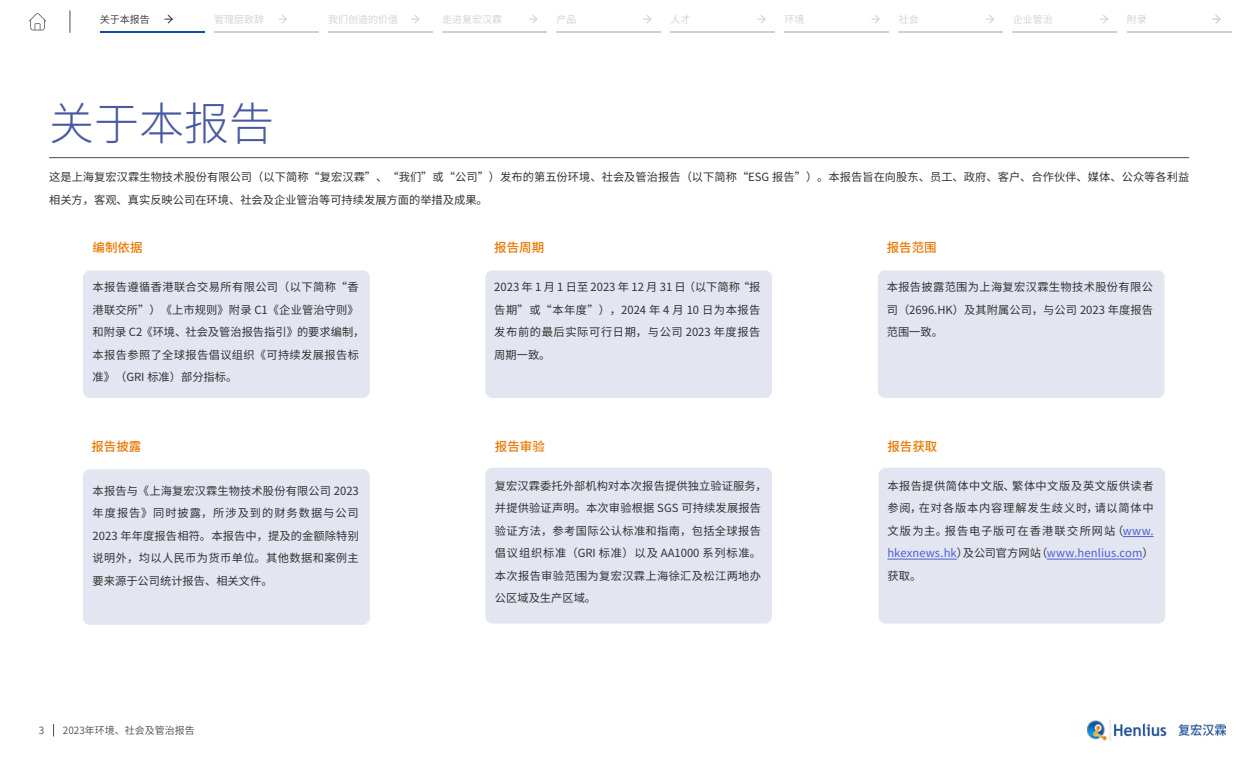
<style>
.page{position:relative;width:1260px;height:765px;background:#fff}
.page>*{position:absolute;margin:0;border:0;box-sizing:border-box;transform-origin:0 0}
.t1{font:300 45px "Source Han Sans CN";color:#485aa1}
.t2{font:500 12.5px "Source Han Sans CN";color:#ea7700}
.t3{font:11.25px/22.5px "Source Han Sans CN";letter-spacing:.01em;color:#323232;text-align:justify}
.t4{font:11.25px/22.5px "Source Han Sans CN";letter-spacing:.03em;color:#323232}
.t5{font:10px "Source Han Sans CN";color:#d0d0d0}
.t6{font:10px "Source Han Sans CN";color:#4b4b4b}
.t7{font:10px "Source Han Sans CN";color:#323232}
.s1{color:#4f5cd6}
</style>
<div class="page">
<div style="left:83px;top:270px;width:287px;height:128px;background:#e3e6f1;border-radius:7px"></div>
<div style="left:485px;top:468px;width:287px;height:156px;background:#e3e6f1;border-radius:7px"></div>
<div style="left:878px;top:270px;width:287px;height:128px;background:#e3e6f1;border-radius:7px"></div>
<div style="left:485px;top:270px;width:287px;height:128px;background:#e3e6f1;border-radius:7px"></div>
<div style="left:878px;top:468px;width:287px;height:156px;background:#e3e6f1;border-radius:7px"></div>
<div style="left:83px;top:469px;width:287px;height:156px;background:#e3e6f1;border-radius:7px"></div>
<hr style="left:1123px;top:536px;width:31px;height:1px;background:#4f5cd6">
<hr style="left:887px;top:559px;width:70px;height:1px;background:#4f5cd6">
<hr style="left:1047px;top:559px;width:95px;height:1px;background:#4f5cd6">
<svg style="left:53px;top:724px;width:1px;height:13px"></svg>
<img style="left:1088px;top:720px;width:138px;height:21px">
<hr style="left:49px;top:157px;width:1140px;height:1px;background:#4b4b4b">
<svg style="left:70px;top:10px;width:1px;height:23px"></svg>
<svg style="left:164px;top:14px;width:9px;height:10px"></svg>
<hr style="left:100px;top:32px;width:104px;height:1px;background:#0c519d">
<svg style="left:279px;top:15px;width:8px;height:9px"></svg>
<hr style="left:214px;top:32px;width:104px;height:1px;background:#d0d0d0">
<svg style="left:411px;top:15px;width:9px;height:8px"></svg>
<hr style="left:328px;top:32px;width:104px;height:1px;background:#d0d0d0">
<svg style="left:529px;top:15px;width:9px;height:8px"></svg>
<hr style="left:442px;top:32px;width:104px;height:1px;background:#d0d0d0">
<svg style="left:643px;top:15px;width:9px;height:8px"></svg>
<hr style="left:556px;top:32px;width:105px;height:1px;background:#d0d0d0">
<svg style="left:757px;top:15px;width:9px;height:8px"></svg>
<hr style="left:671px;top:32px;width:104px;height:1px;background:#d0d0d0">
<svg style="left:871px;top:15px;width:9px;height:9px"></svg>
<hr style="left:785px;top:32px;width:104px;height:1px;background:#d0d0d0">
<svg style="left:986px;top:15px;width:8px;height:9px"></svg>
<hr style="left:899px;top:32px;width:104px;height:1px;background:#d0d0d0">
<svg style="left:1100px;top:15px;width:8px;height:9px"></svg>
<hr style="left:1013px;top:32px;width:104px;height:1px;background:#d0d0d0">
<svg style="left:1212px;top:15px;width:9px;height:9px"></svg>
<hr style="left:1127px;top:32px;width:104px;height:1px;background:#d0d0d0">
<svg style="left:29px;top:13px;width:17px;height:18px"></svg>
<p class="t7" style="left:100px;top:14px;width:51px">关于本报告</p>
<p class="t5" style="left:214px;top:14px;width:51px">管理层致辞</p>
<p class="t5" style="left:328px;top:14px;width:71px">我们创造的价值</p>
<p class="t5" style="left:442px;top:14px;width:61px">走进复宏汉霖</p>
<p class="t5" style="left:556px;top:14px;width:21px">产品</p>
<p class="t5" style="left:671px;top:14px;width:21px">人才</p>
<p class="t5" style="left:785px;top:14px;width:21px">环境</p>
<p class="t5" style="left:899px;top:14px;width:21px">社会</p>
<p class="t5" style="left:1013px;top:14px;width:41px">企业管治</p>
<p class="t5" style="left:1127px;top:14px;width:21px">附录</p>
<h1 class="t1" style="left:49px;top:98px;width:226px">关于本报告</h1>
<p class="t3" style="left:49px;top:166px;width:1142px">这是上海复宏汉霖生物技术股份有限公司（以下简称“复宏汉霖”、“我们”或“公司”）发布的第五份环境、社会及管治报告（以下简称“ESG 报告”）。本报告旨在向股东、员工、政府、客户、合作伙伴、媒体、公众等各利益相关方，客观、真实反映公司在环境、社会及企业管治等可持续发展方面的举措及成果。</p>
<p class="t2" style="left:93px;top:241px;width:51px">编制依据</p>
<p class="t4" style="left:93px;top:276px;width:273px">本报告遵循香港联合交易所有限公司（以下简称“香港联交所”）《上市规则》附录 C1《企业管治守则》和附录 C2《环境、社会及管治报告指引》的要求编制，本报告参照了全球报告倡议组织《可持续发展报告标准》（GRI 标准）部分指标。</p>
<p class="t2" style="left:91px;top:439px;width:51px">报告披露</p>
<p class="t3" style="left:93px;top:480px;width:268px">本报告与《上海复宏汉霖生物技术股份有限公司 2023年度报告》同时披露，所涉及到的财务数据与公司2023 年年度报告相符。本报告中，提及的金额除特别说明外，均以人民币为货币单位。其他数据和案例主要来源于公司统计报告、相关文件。</p>
<p class="t6" style="left:39px;top:725px;width:7px">3</p>
<p class="t6" style="left:63px;top:725px;width:133px">2023年环境、社会及管治报告</p>
<p class="t2" style="left:494px;top:241px;width:51px">报告周期</p>
<p class="t3" style="left:494px;top:276px;width:268px">2023 年 1 月 1 日至 2023 年 12 月 31 日（以下简称“报告期”或“本年度”），2024 年 4 月 10 日为本报告发布前的最后实际可行日期，与公司 2023 年度报告周期一致。</p>
<p class="t2" style="left:495px;top:439px;width:51px">报告审验</p>
<p class="t3" style="left:495px;top:475px;width:273px;text-align:left">复宏汉霖委托外部机构对本次报告提供独立验证服务，并提供验证声明。本次审验根据 SGS 可持续发展报告验证方法，参考国际公认标准和指南，包括全球报告倡议组织标准（GRI 标准）以及 AA1000 系列标准。本次报告审验范围为复宏汉霖上海徐汇及松江两地办公区域及生产区域。</p>
<p class="t2" style="left:887px;top:241px;width:51px">报告范围</p>
<p class="t3" style="left:887px;top:276px;width:268px">本报告披露范围为上海复宏汉霖生物技术股份有限公司（2696.HK）及其附属公司，与公司 2023 年度报告范围一致。</p>
<p class="t2" style="left:887px;top:439px;width:51px">报告获取</p>
<p class="t3" style="left:887px;top:475px;width:268px">本报告提供简体中文版、繁体中文版及英文版供读者参阅，在对各版本内容理解发生歧义时，请以简体中文版为主。报告电子版可在香港联交所网站（<span class="s1">www. hkexnews.hk</span>）及公司官方网站（<span class="s1">www.henlius.com</span>）获取。</p>
</div>
